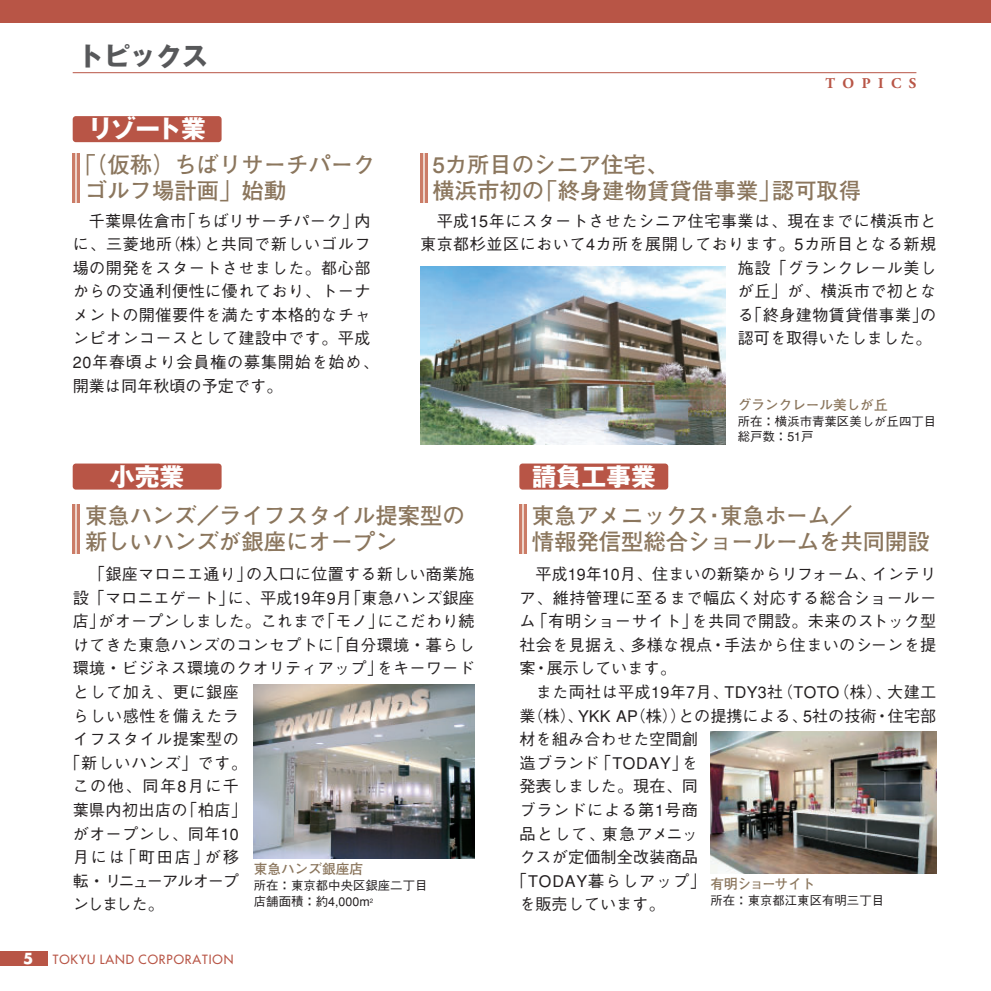
<style>
.page{position:relative;width:991px;height:991px;background:#fff}
.page>*{position:absolute;margin:0;border:0;box-sizing:border-box;transform-origin:0 0}
.t1{font:700 26.07px "Gothic MB101";color:#57585a}
.t2{font:700 24.85px "Gothic MB101";color:#fff}
.t3{font:700 22.4px/26.1px "Futo Go B101";color:#8b765d}
.t4{font:500 16.1px/23.6px "Gothic BBB";letter-spacing:.02em;color:#231f20}
.t5{font:500 16.1px "Gothic BBB";color:#231f20}
.t6{font:500 16.1px "Gothic BBB";letter-spacing:.045em;color:#231f20}
.t7{font:500 16.1px "Gothic BBB";letter-spacing:.055em;color:#231f20}
.t8{font:500 16.1px "Gothic BBB";letter-spacing:-.075em;color:#231f20}
.t9{font:500 16.1px "Gothic BBB";letter-spacing:.05em;color:#231f20}
.t10{font:500 16.1px "Gothic BBB";letter-spacing:.075em;color:#231f20}
.t11{font:500 16.1px "Gothic BBB";letter-spacing:.085em;color:#231f20}
.t12{font:700 14.88px "Adobe Garamond";letter-spacing:.5em;color:#b85546}
.t13{font:700 14.88px "Futura";color:#fff}
.t14{font:700 13.65px "Futo Go B101";color:#8b765d}
.t15{font:500 12.42px/14.9px "Gothic BBB";color:#231f20}
.t16{font:12.42px "Futura";letter-spacing:.075em;color:#b85546}
</style>
<div class="page">
<div style="left:0;top:951px;width:48px;height:15px;background:#b85546"></div>
<hr style="left:73px;top:72px;width:843px;height:1px;background:#b85546">
<div style="left:0;top:0;width:990px;height:23px;background:#b85546"></div>
<img style="left:420px;top:266px;width:305px;height:179px">
<img style="left:710px;top:731px;width:226px;height:142px">
<img style="left:254px;top:684px;width:220px;height:174px">
<div style="left:73px;top:116px;width:148px;height:26px;background:#b85546;border-radius:3px"></div>
<div style="left:73px;top:463px;width:148px;height:26px;background:#b85546;border-radius:3px"></div>
<div style="left:519px;top:463px;width:149px;height:26px;background:#b85546;border-radius:3px"></div>
<svg style="left:75px;top:504px;width:3px;height:50px"></svg>
<hr style="left:78px;top:504px;width:2px;height:50px;background:#cb7c67">
<hr style="left:73px;top:504px;width:2px;height:50px;background:#cb7c67">
<div style="left:519px;top:504px;width:8px;height:50px;background:#edd4ca"></div>
<hr style="left:524px;top:504px;width:3px;height:50px;background:#cb7c67">
<hr style="left:519px;top:504px;width:3px;height:50px;background:#cb7c67">
<svg style="left:422px;top:153px;width:3px;height:50px"></svg>
<hr style="left:425px;top:153px;width:2px;height:50px;background:#cb7c67">
<hr style="left:420px;top:153px;width:2px;height:50px;background:#cb7c67">
<svg style="left:75px;top:153px;width:3px;height:50px"></svg>
<hr style="left:78px;top:153px;width:2px;height:50px;background:#cb7c67">
<hr style="left:73px;top:153px;width:2px;height:50px;background:#cb7c67">
<h1 class="t1" style="left:78px;top:46px;width:132px">トピックス</h1>
<h2 class="t2" style="left:88px;top:120px;width:119px">リゾート業</h2>
<h3 class="t3" style="left:85px;top:154px;width:292px;text-indent:-11px">「（仮称）ちばリサーチパークゴルフ場計画」始動</h3>
<p class="t4" style="left:73px;top:211px;width:307px;text-indent:16px">千葉県佐倉市「ちばリサーチパーク」内に、三菱地所（株）と共同で新しいゴルフ場の開発をスタートさせました。都心部からの交通利便性に優れており、トーナメントの開催要件を満たす本格的なチャンピオンコースとして建設中です。平成<br>20年春頃より会員権の募集開始を始め、開業は同年秋頃の予定です。</p>
<h2 class="t2" style="left:110px;top:467px;width:76px">小売業</h2>
<p class="t12" style="left:825px;top:78px;width:92px">TOPICS</p>
<h3 class="t3" style="left:432px;top:154px;width:430px">5カ所目のシニア住宅、<br>横浜市初の「終身建物賃貸借事業」認可取得</h3>
<p class="t4" style="left:436px;top:211px;width:501px">平成15年にスタートさせたシニア住宅事業は、現在までに横浜市と</p>
<p class="t4" style="left:420px;top:234px;width:517px">東京都杉並区において4カ所を展開しております。5カ所目となる新規</p>
<p class="t4" style="left:737px;top:258px;width:200px">施設「グランクレール美し</p>
<p class="t4" style="left:737px;top:281px;width:200px">が丘」が、横浜市で初とな</p>
<p class="t4" style="left:737px;top:305px;width:200px">る｢終身建物賃貸借事業｣の</p>
<p class="t5" style="left:737px;top:332px;width:195px">認可を取得いたしました。</p>
<h2 class="t2" style="left:532px;top:467px;width:126px">請負工事業</h2>
<p class="t14" style="left:737px;top:400px;width:152px">グランクレール美しが丘</p>
<p class="t15" style="left:737px;top:416px;width:200px">所在：横浜市青葉区美しが丘四丁目総戸数：51戸</p>
<h3 class="t3" style="left:85px;top:505px;width:381px">東急ハンズ／ライフスタイル提案型の新しいハンズが銀座にオープン</h3>
<h3 class="t3" style="left:532px;top:505px;width:399px">東急アメニックス･東急ホーム／<br>情報発信型総合ショールームを共同開設</h3>
<p class="t4" style="left:89px;top:564px;width:387px">「銀座マロニエ通り」の入口に位置する新しい商業施</p>
<p class="t5" style="left:73px;top:591px;width:403px">設「マロニエゲート」に、平成19年9月「東急ハンズ銀座</p>
<p class="t4" style="left:73px;top:611px;width:403px">店」がオープンしました。これまで「モノ」にこだわり続</p>
<p class="t4" style="left:73px;top:635px;width:403px">けてきた東急ハンズのコンセプトに「自分環境・暮らし</p>
<p class="t4" style="left:73px;top:658px;width:403px">環境・ビジネス環境のクオリティアップ」をキーワード</p>
<p class="t4" style="left:73px;top:682px;width:168px">として加え、更に銀座</p>
<p class="t4" style="left:73px;top:706px;width:168px">らしい感性を備えたラ</p>
<p class="t4" style="left:73px;top:729px;width:168px">イフスタイル提案型の</p>
<p class="t4" style="left:65px;top:753px;width:184px">「新しいハンズ」です。</p>
<p class="t11" style="left:73px;top:780px;width:168px">この他、同年8月に千</p>
<p class="t4" style="left:73px;top:800px;width:176px">葉県内初出店の「柏店」</p>
<p class="t4" style="left:73px;top:823px;width:168px">がオープンし、同年10</p>
<p class="t4" style="left:73px;top:847px;width:168px">月には「町田店」が移</p>
<p class="t8" style="left:73px;top:874px;width:168px">転・リニューアルオープ</p>
<p class="t4" style="left:73px;top:894px;width:93px">ンしました。</p>
<p class="t4" style="left:519px;top:564px;width:418px;text-align:justify;text-indent:16px">平成19年10月、住まいの新築からリフォーム、インテリア、維持管理に至るまで幅広く対応する総合ショールーム「有明ショーサイト」を共同で開設。未来のストック型社会を見据え、多様な視点・手法から住まいのシーンを提案・展示しています。</p>
<p class="t4" style="left:536px;top:682px;width:402px">また両社は平成19年7月、TDY3社（TOTO（株）、大建工</p>
<p class="t5" style="left:519px;top:709px;width:418px">業（株）、YKK AP（株））との提携による、5社の技術・住宅部</p>
<p class="t4" style="left:519px;top:729px;width:180px">材を組み合わせた空間創</p>
<p class="t6" style="left:519px;top:756px;width:180px">造ブランド「TODAY」を</p>
<p class="t4" style="left:519px;top:776px;width:180px">発表しました。現在、同</p>
<p class="t9" style="left:519px;top:803px;width:180px">ブランドによる第1号商</p>
<p class="t10" style="left:519px;top:827px;width:180px">品として、東急アメニッ</p>
<p class="t4" style="left:519px;top:847px;width:180px">クスが定価制全改装商品</p>
<p class="t7" style="left:511px;top:874px;width:196px">「TODAY暮らしアップ」</p>
<p class="t5" style="left:519px;top:898px;width:147px">を販売しています。</p>
<p class="t14" style="left:254px;top:863px;width:111px">東急ハンズ銀座店</p>
<p class="t15" style="left:254px;top:879px;width:175px;line-height:16.1px">所在：東京都中央区銀座二丁目店舗面積：約4,000m<sup>2</sup></p>
<p class="t14" style="left:710px;top:878px;width:107px">有明ショーサイト</p>
<p class="t15" style="left:710px;top:894px;width:175px">所在：東京都江東区有明三丁目</p>
<p class="t13" style="left:23px;top:951px;width:12px">5</p>
<p class="t16" style="left:53px;top:952px;width:182px">TOKYU LAND CORPORATION</p>
</div>
